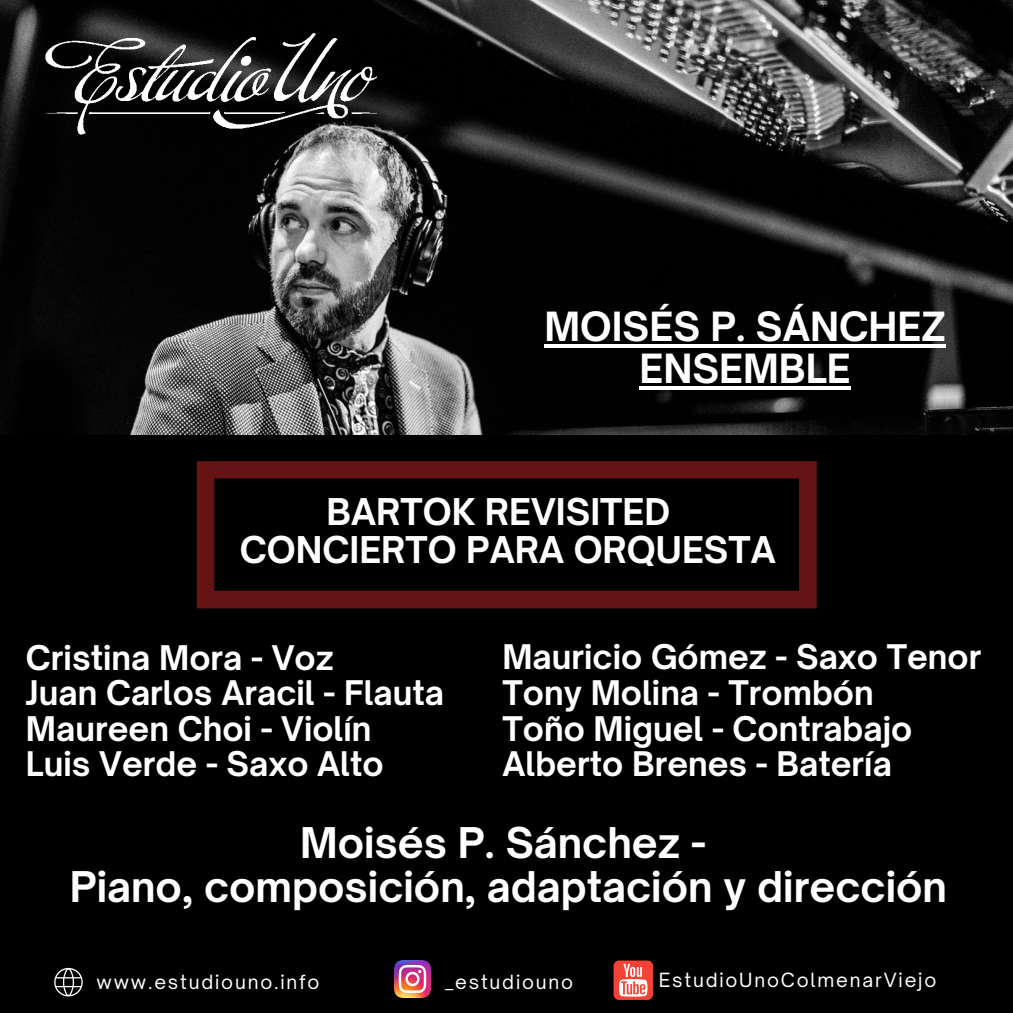
<style>
.page{position:relative;width:1013px;height:1013px;background:#fff}
.page>*{position:absolute;margin:0;border:0;box-sizing:border-box;transform-origin:0 0}
.t1{font:700 40.5px "Open Sauce One";color:#fff}
.t2{font:700 38.5px "Open Sauce One";color:#fff}
.t3{font:700 35.25px/38.5px "Open Sauce One";color:#fff;text-align:center}
.t4{font:700 32.5px "Open Sauce One";color:#fff}
.t5{font:18.75px "Open Sauce One";letter-spacing:.095em;color:#fff}
</style>
<div class="page">
<div style="left:0;top:0;width:1012px;height:1012px;background:#000"></div>
<svg style="left:54px;top:967px;width:29px;height:29px"></svg>
<img style="left:394px;top:960px;width:37px;height:37px">
<div style="left:613px;top:960px;width:40px;height:39px;background:#f44336;border-radius:5px"></div>
<svg style="left:619px;top:963px;width:28px;height:33px"></svg>
<img style="left:0;top:0;width:1012px;height:434px">
<img style="left:0;top:0;width:376px;height:171px">
<svg style="left:197px;top:461px;width:619px;height:147px"></svg>
<hr style="left:544px;top:344px;width:401px;height:3px;background:#fff">
<hr style="left:639px;top:386px;width:211px;height:4px;background:#fff">
<p class="t2" style="left:544px;top:302px;width:403px">MOISÉS P. SÁNCHEZ</p>
<p class="t2" style="left:639px;top:345px;width:213px">ENSEMBLE</p>
<p class="t3" style="left:240px;top:492px;width:537px">BARTOK REVISITED<br>CONCIERTO PARA ORQUESTA</p>
<p class="t4" style="left:26px;top:637px;width:309px">Cristina Mora - Voz</p>
<p class="t4" style="left:26px;top:672px;width:419px">Juan Carlos Aracil - Flauta</p>
<p class="t4" style="left:26px;top:708px;width:347px">Maureen Choi - Violín</p>
<p class="t4" style="left:26px;top:744px;width:359px">Luis Verde - Saxo Alto</p>
<p class="t4" style="left:502px;top:636px;width:480px">Mauricio Gómez - Saxo Tenor</p>
<p class="t4" style="left:502px;top:672px;width:373px">Tony Molina - Trombón</p>
<p class="t4" style="left:502px;top:708px;width:411px">Toño Miguel - Contrabajo</p>
<p class="t4" style="left:502px;top:743px;width:391px">Alberto Brenes - Batería</p>
<p class="t1" style="left:300px;top:817px;width:407px">Moisés P. Sánchez -</p>
<p class="t1" style="left:70px;top:861px;width:878px">Piano, composición, adaptación y dirección</p>
<p class="t5" style="left:96px;top:970px;width:225px">www.estudiouno.info</p>
<p class="t5" style="left:445px;top:970px;width:129px">_estudiouno</p>
<p class="t5" style="left:659px;top:968px;width:279px">EstudioUnoColmenarViejo</p>
</div>
